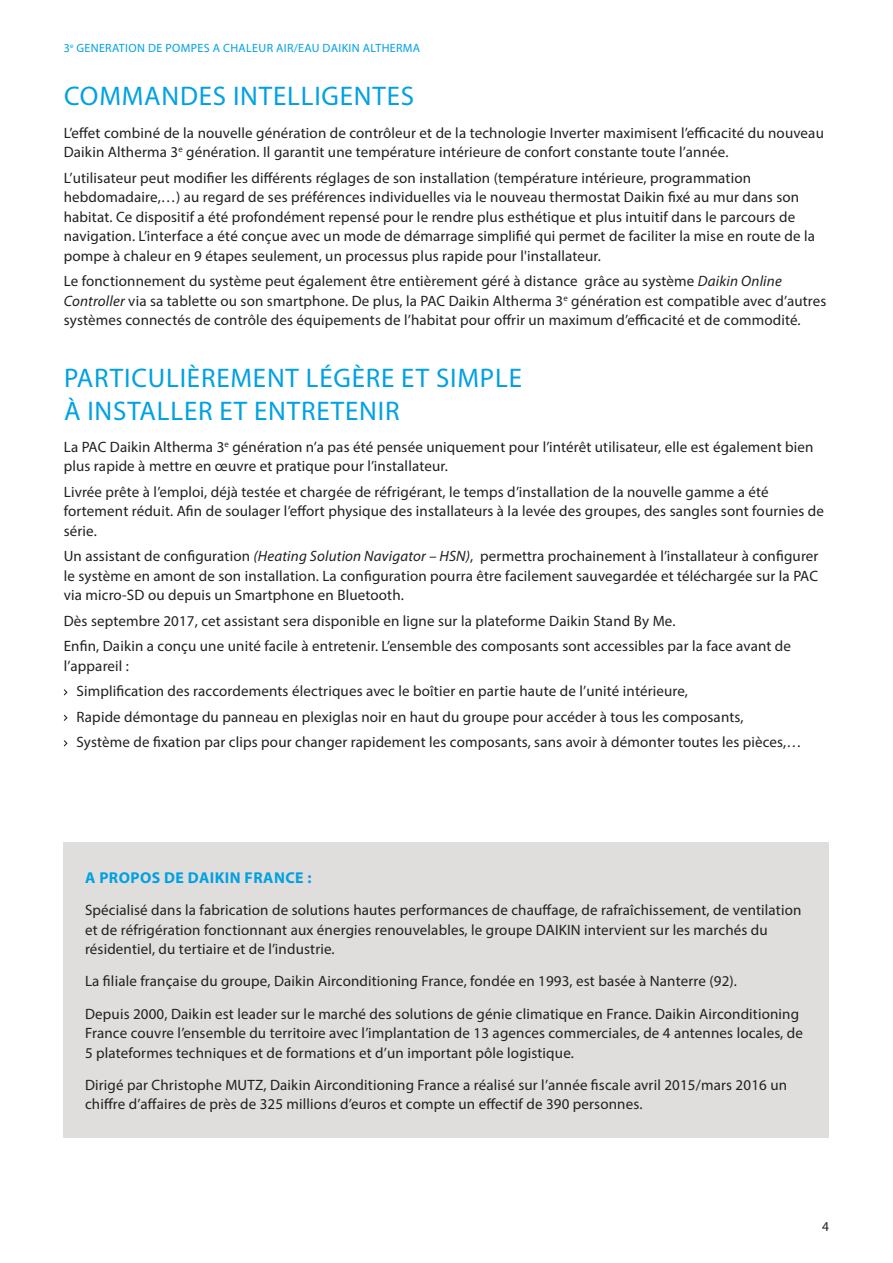
<style>
.page{position:relative;width:893px;height:1263px;background:#fff}
.page>*{position:absolute;margin:0;border:0;box-sizing:border-box;transform-origin:0 0}
.t1{font:27px/32.4px "Myriad Pro";letter-spacing:.03em;color:#00a1e3}
.t2{font:700 15.75px "Myriad Pro";letter-spacing:.03em;color:#00a1e3}
.Default{font:15px/19.5px "Myriad Pro";letter-spacing:.01em;color:#231f20}
.retrait{font:15px "Myriad Pro";letter-spacing:.01em;color:#231f20}
.t3{font:13.5px "Myriad Pro";color:#231f20}
.t4{font:12px "Myriad Pro";letter-spacing:.03em;color:#00a1e3}
.s1{font-style:italic}
</style>
<div class="page">
<svg style="left:63px;top:689px;width:5px;height:7px"></svg>
<svg style="left:63px;top:714px;width:5px;height:7px"></svg>
<svg style="left:63px;top:740px;width:5px;height:7px"></svg>
<div style="left:64px;top:842px;width:765px;height:295px;background:#e0dedc"></div>
<p class="t4" style="left:64px;top:40px;width:358px">3<sup>e</sup> GENERATION DE POMPES A CHALEUR AIR/EAU DAIKIN ALTHERMA</p>
<p class="t1" style="left:64px;top:80px;width:352px">COMMANDES INTELLIGENTES</p>
<p class="Default" style="left:64px;top:123px;width:762px">L’effet combiné de la nouvelle génération de contrôleur et de la technologie Inverter maximisent l’efficacité du nouveau<br>Daikin Altherma 3<sup>e</sup> génération. Il garantit une température intérieure de confort constante toute l’année.</p>
<p class="Default" style="left:64px;top:168px;width:753px">L’utilisateur peut modifier les différents réglages de son installation (température intérieure, programmation hebdomadaire,…) au regard de ses préférences individuelles via le nouveau thermostat Daikin fixé au mur dans son habitat. Ce dispositif a été profondément repensé pour le rendre plus esthétique et plus intuitif dans le parcours de navigation. L’interface a été conçue avec un mode de démarrage simplifié qui permet de faciliter la mise en route de la pompe à chaleur en 9 étapes seulement, un processus plus rapide pour l'installateur.</p>
<p class="Default" style="left:64px;top:271px;width:764px">Le fonctionnement du système peut également être entièrement géré à distance grâce au système <span class="s1">Daikin Online<br>Controller</span> via sa tablette ou son smartphone. De plus, la PAC Daikin Altherma 3<sup>e</sup> génération est compatible avec d’autres systèmes connectés de contrôle des équipements de l’habitat pour offrir un maximum d’efficacité et de commodité.</p>
<p class="t1" style="left:64px;top:362px;width:459px">PARTICULIÈREMENT LÉGÈRE ET SIMPLE<br>À INSTALLER ET ENTRETENIR</p>
<p class="Default" style="left:64px;top:437px;width:751px">La PAC Daikin Altherma 3<sup>e</sup> génération n’a pas été pensée uniquement pour l’intérêt utilisateur, elle est également bien plus rapide à mettre en œuvre et pratique pour l’installateur.</p>
<p class="Default" style="left:64px;top:482px;width:762px">Livrée prête à l’emploi, déjà testée et chargée de réfrigérant, le temps d’installation de la nouvelle gamme a été fortement réduit. Afin de soulager l’effort physique des installateurs à la levée des groupes, des sangles sont fournies de série.</p>
<p class="Default" style="left:64px;top:546px;width:756px;text-align:justify">Un assistant de configuration <span class="s1">(Heating Solution Navigator – HSN)</span>, permettra prochainement à l’installateur à configurer le système en amont de son installation. La configuration pourra être facilement sauvegardée et téléchargée sur la PAC via micro-SD ou depuis un Smartphone en Bluetooth.</p>
<p class="Default" style="left:64px;top:611px;width:613px">Dès septembre 2017, cet assistant sera disponible en ligne sur la plateforme Daikin Stand By Me.</p>
<p class="Default" style="left:64px;top:636px;width:729px">Enfin, Daikin a conçu une unité facile à entretenir. L’ensemble des composants sont accessibles par la face avant de l’appareil :</p>
<p class="retrait" style="left:77px;top:682px;width:613px">Simplification des raccordements électriques avec le boîtier en partie haute de l’unité intérieure,</p>
<p class="retrait" style="left:77px;top:708px;width:668px">Rapide démontage du panneau en plexiglas noir en haut du groupe pour accéder à tous les composants,</p>
<p class="retrait" style="left:77px;top:733px;width:726px">Système de fixation par clips pour changer rapidement les composants, sans avoir à démonter toutes les pièces,…</p>
<p class="t2" style="left:85px;top:867px;width:228px">A PROPOS DE DAIKIN FRANCE :</p>
<p class="Default" style="left:85px;top:900px;width:718px">Spécialisé dans la fabrication de solutions hautes performances de chauffage, de rafraîchissement, de ventilation et de réfrigération fonctionnant aux énergies renouvelables, le groupe DAIKIN intervient sur les marchés du résidentiel, du tertiaire et de l’industrie.</p>
<p class="Default" style="left:85px;top:971px;width:653px">La filiale française du groupe, Daikin Airconditioning France, fondée en 1993, est basée à Nanterre (92).</p>
<p class="Default" style="left:85px;top:1003px;width:719px">Depuis 2000, Daikin est leader sur le marché des solutions de génie climatique en France. Daikin Airconditioning<br>France couvre l’ensemble du territoire avec l’implantation de 13 agences commerciales, de 4 antennes locales, de<br>5 plateformes techniques et de formations et d’un important pôle logistique.</p>
<p class="Default" style="left:85px;top:1075px;width:703px">Dirigé par Christophe MUTZ, Daikin Airconditioning France a réalisé sur l’année fiscale avril 2015/mars 2016 un chiffre d’affaires de près de 325 millions d’euros et compte un effectif de 390 personnes.</p>
<p class="t3" style="left:822px;top:1218px;width:8px">4</p>
</div>
